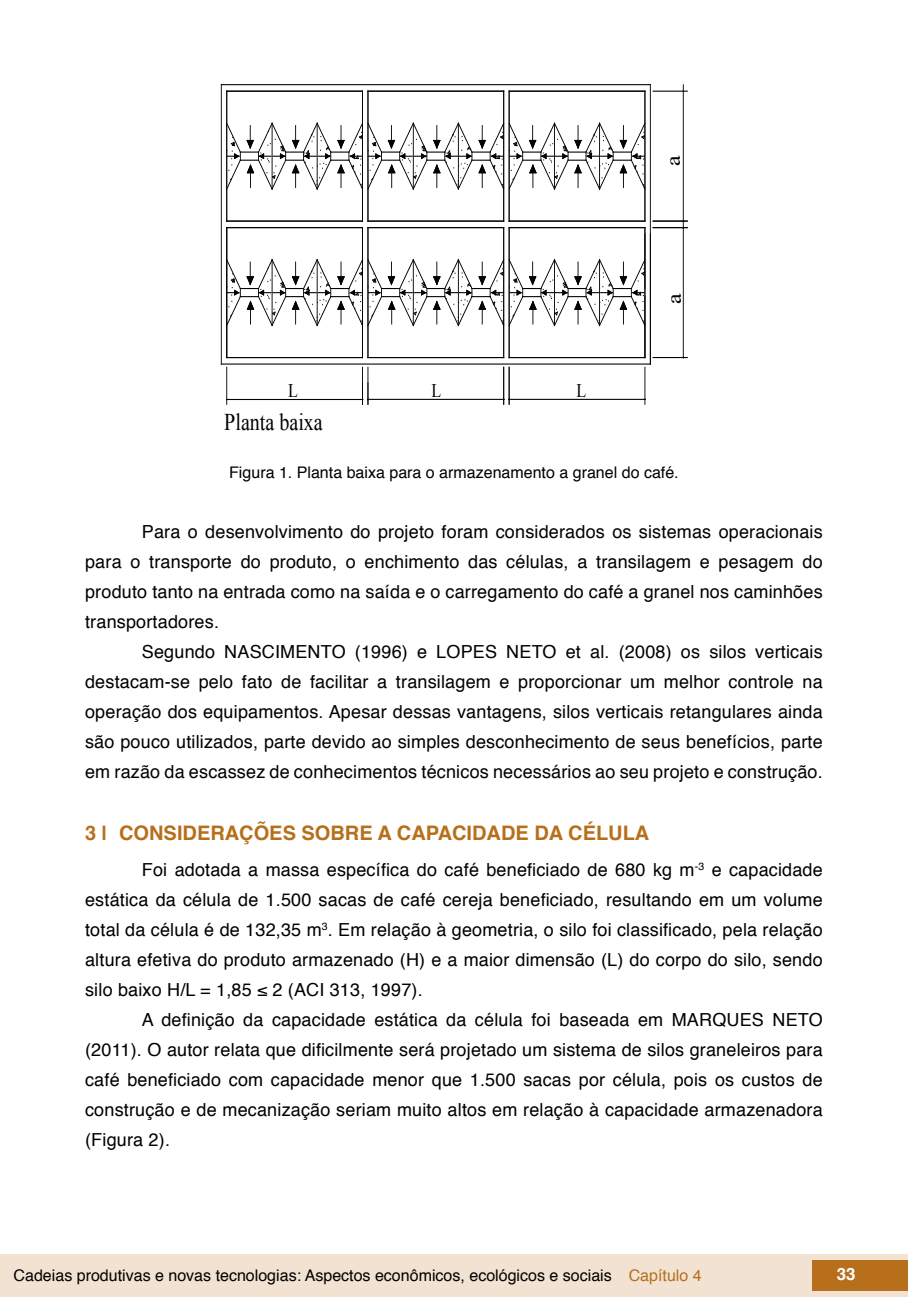
<style>
.page{position:relative;width:908px;height:1304px;background:#fff}
.page>*{position:absolute;margin:0;border:0;box-sizing:border-box;transform-origin:0 0}
.t1{font:24px "Times New Roman";color:#020203;scale:.84 1}
.t2{font:700 20px "Helvetica";color:#b76f1b}
.t3{font:20px "Times New Roman";color:#020203;scale:1.2 1}
.t4{font:19.2px "Times New Roman";color:#020203;scale:.84 1}
.t5{font:18px/30px "Helvetica";letter-spacing:.01em;color:#000;text-align:justify}
.t6{font:700 16.8px "Helvetica";color:#fff}
.t7{font:16px "Helvetica";color:#000}
.s1{color:#b76f1b}
</style>
<div class="page">
<div style="left:0;top:1254px;width:906px;height:43px;background:#f1e2d2"></div>
<div style="left:812px;top:1261px;width:95px;height:30px;background:#b76f1b"></div>
<hr style="left:649px;top:85px;width:1px;height:279px;background:#020203">
<hr style="left:508px;top:228px;width:1px;height:130px;background:#020203">
<hr style="left:221px;top:85px;width:1px;height:279px;background:#020203">
<hr style="left:682px;top:228px;width:1px;height:130px;background:#020203">
<hr style="left:221px;top:364px;width:429px;height:1px;background:#020203">
<hr style="left:227px;top:399px;width:135px;height:1px;background:#020203">
<hr style="left:227px;top:357px;width:135px;height:1px;background:#020203">
<hr style="left:226px;top:367px;width:1px;height:37px;background:#020203">
<hr style="left:368px;top:399px;width:135px;height:1px;background:#020203">
<hr style="left:368px;top:357px;width:135px;height:1px;background:#020203">
<hr style="left:367px;top:367px;width:1px;height:37px;background:#020203">
<hr style="left:362px;top:367px;width:1px;height:37px;background:#020203">
<svg style="left:363px;top:383px;width:5px;height:21px"></svg>
<hr style="left:509px;top:399px;width:135px;height:1px;background:#020203">
<hr style="left:509px;top:357px;width:135px;height:1px;background:#020203">
<hr style="left:508px;top:367px;width:1px;height:37px;background:#020203">
<hr style="left:503px;top:367px;width:1px;height:37px;background:#020203">
<svg style="left:227px;top:259px;width:417px;height:67px"></svg>
<hr style="left:644px;top:367px;width:1px;height:37px;background:#020203">
<hr style="left:652px;top:357px;width:35px;height:1px;background:#020203">
<hr style="left:227px;top:227px;width:135px;height:1px;background:#020203">
<hr style="left:221px;top:84px;width:429px;height:1px;background:#020203">
<hr style="left:227px;top:221px;width:135px;height:1px;background:#020203">
<hr style="left:227px;top:91px;width:135px;height:1px;background:#020203">
<hr style="left:226px;top:91px;width:1px;height:130px;background:#020203">
<hr style="left:368px;top:227px;width:135px;height:1px;background:#020203">
<hr style="left:368px;top:221px;width:135px;height:1px;background:#020203">
<hr style="left:368px;top:91px;width:135px;height:1px;background:#020203">
<hr style="left:362px;top:91px;width:1px;height:130px;background:#020203">
<hr style="left:367px;top:91px;width:1px;height:130px;background:#020203">
<hr style="left:509px;top:227px;width:135px;height:1px;background:#020203">
<hr style="left:509px;top:221px;width:135px;height:1px;background:#020203">
<hr style="left:509px;top:91px;width:135px;height:1px;background:#020203">
<hr style="left:503px;top:91px;width:1px;height:130px;background:#020203">
<hr style="left:508px;top:91px;width:1px;height:130px;background:#020203">
<svg style="left:226px;top:122px;width:418px;height:68px"></svg>
<hr style="left:652px;top:221px;width:35px;height:1px;background:#020203">
<hr style="left:682px;top:85px;width:1px;height:143px;background:#020203">
<hr style="left:652px;top:91px;width:35px;height:1px;background:#020203">
<hr style="left:652px;top:227px;width:35px;height:1px;background:#020203">
<hr style="left:644px;top:91px;width:1px;height:130px;background:#020203">
<hr style="left:362px;top:228px;width:1px;height:130px;background:#020203">
<hr style="left:226px;top:228px;width:1px;height:130px;background:#020203">
<hr style="left:503px;top:228px;width:1px;height:130px;background:#020203">
<hr style="left:367px;top:228px;width:1px;height:130px;background:#020203">
<hr style="left:644px;top:228px;width:1px;height:130px;background:#020203">
<p class="t3" style="left:659px;top:166px;width:10px;rotate:-90deg">a</p>
<p class="t4" style="left:288px;top:377px;width:13px">L</p>
<p class="t4" style="left:431px;top:377px;width:13px">L</p>
<p class="t4" style="left:576px;top:377px;width:13px">L</p>
<h1 class="t1" style="left:224px;top:406px;width:119px">Planta baixa</h1>
<p class="t3" style="left:660px;top:304px;width:10px;rotate:-90deg">a</p>
<p class="t7" style="left:229px;top:460px;width:451px">Figura 1. Planta baixa para o armazenamento a granel do café.</p>
<p class="t5" style="left:85px;top:517px;width:738px;text-indent:57px">Para o desenvolvimento do projeto foram considerados os sistemas operacionais para o transporte do produto, o enchimento das células, a transilagem e pesagem do produto tanto na entrada como na saída e o carregamento do café a granel nos caminhões transportadores.</p>
<p class="t5" style="left:85px;top:637px;width:738px;text-indent:57px">Segundo NASCIMENTO (1996) e LOPES NETO et al. (2008) os silos verticais destacam-se pelo fato de facilitar a transilagem e proporcionar um melhor controle na operação dos equipamentos. Apesar dessas vantagens, silos verticais retangulares ainda são pouco utilizados, parte devido ao simples desconhecimento de seus benefícios, parte em razão da escassez de conhecimentos técnicos necessários ao seu projeto e construção.</p>
<p class="t2" style="left:85px;top:817px;width:565px">3 | CONSIDERAÇÕES SOBRE A CAPACIDADE DA CÉLULA</p>
<p class="t5" style="left:85px;top:855px;width:738px;text-indent:57px">Foi adotada a massa específica do café beneficiado de 680 kg m<sup>-3</sup> e capacidade estática da célula de 1.500 sacas de café cereja beneficiado, resultando em um volume total da célula é de 132,35 m<sup>3</sup>. Em relação à geometria, o silo foi classificado, pela relação altura efetiva do produto armazenado (H) e a maior dimensão (L) do corpo do silo, sendo silo baixo H/L = 1,85 ≤ 2 (ACI 313, 1997).</p>
<p class="t5" style="left:85px;top:1005px;width:738px;text-indent:57px">A definição da capacidade estática da célula foi baseada em MARQUES NETO (2011). O autor relata que dificilmente será projetado um sistema de silos graneleiros para café beneficiado com capacidade menor que 1.500 sacas por célula, pois os custos de construção e de mecanização seriam muito altos em relação à capacidade armazenadora (Figura 2).</p>
<p class="t7" style="left:14px;top:1263px;width:689px">Cadeias produtivas e novas tecnologias: Aspectos econômicos, ecológicos e sociais <span class="s1">Capítulo 4</span></p>
<p class="t6" style="left:836px;top:1261px;width:20px">33</p>
</div>
